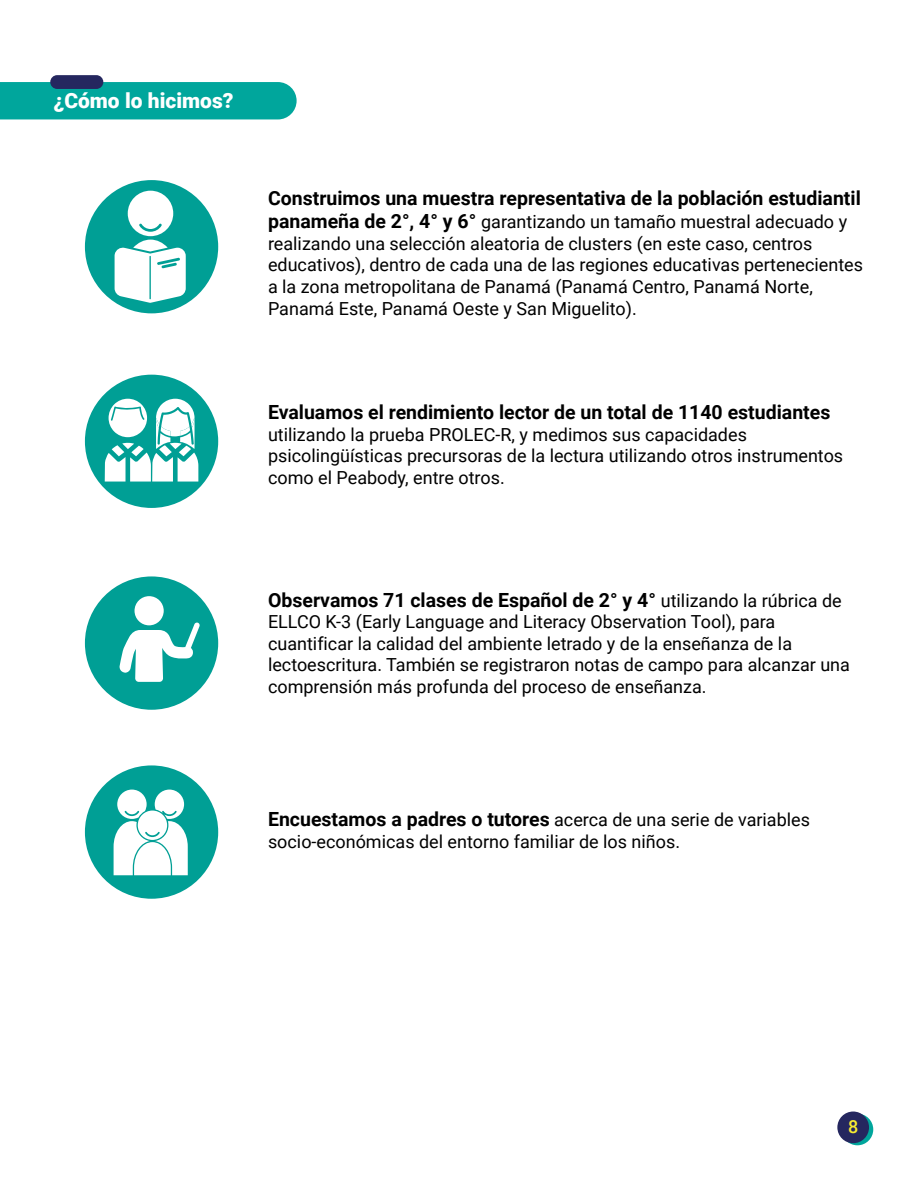
<style>
.page{position:relative;width:918px;height:1188px;background:#fff}
.page>*{position:absolute;margin:0;border:0;box-sizing:border-box;transform-origin:0 0}
.t1{font:900 21px "Roboto";color:#fff}
.t2{font:700 19.5px "Roboto";color:#000}
.t3{font:18px/21.6px "Roboto";color:#000}
.t4{font:500 18px "Roboto";color:#f7ec32}
.s1{font-weight:700;font-size:19.5px}
.s2{font-weight:400;font-size:18px}
</style>
<div class="page">
<div style="left:0;top:82px;width:297px;height:37px;background:#00a69c"></div>
<div style="left:50px;top:75px;width:53px;height:14px;background:#25275f;border-radius:7px"></div>
<div style="left:85px;top:765px;width:133px;height:134px;background:#009f95;border-radius:50%"></div>
<svg style="left:114px;top:790px;width:74px;height:85px"></svg>
<div style="left:85px;top:180px;width:133px;height:133px;background:#009f95;border-radius:50%"></div>
<svg style="left:115px;top:191px;width:71px;height:112px"></svg>
<div style="left:85px;top:375px;width:133px;height:133px;background:#009f95;border-radius:50%"></div>
<svg style="left:105px;top:399px;width:93px;height:83px"></svg>
<div style="left:85px;top:576px;width:133px;height:134px;background:#009f95;border-radius:50%"></div>
<div style="left:135px;top:596px;width:29px;height:29px;background:#fff;border-radius:50%"></div>
<svg style="left:119px;top:622px;width:81px;height:60px"></svg>
<svg style="left:842px;top:1114px;width:31px;height:31px"></svg>
<div style="left:837px;top:1112px;width:32px;height:31px;background:#25275f;border-radius:50%"></div>
<p class="t1" style="left:54px;top:85px;width:181px">¿Cómo lo hicimos?</p>
<p class="t2" style="left:268px;top:184px;width:594px">Construimos una muestra representativa de la población estudiantil</p>
<p class="t3" style="left:268px;top:210px;width:597px"><span class="s1">panameña de 2°, 4° y 6°</span> garantizando un tamaño muestral adecuado y realizando una selección aleatoria de clusters (en este caso, centros educativos), dentro de cada una de las regiones educativas pertenecientes a la zona metropolitana de Panamá (Panamá Centro, Panamá Norte, Panamá Este, Panamá Oeste y San Miguelito).</p>
<p class="t2" style="left:268px;top:398px;width:564px">Evaluamos el rendimiento lector de un total de 1140 estudiantes</p>
<p class="t3" style="left:268px;top:423px;width:577px">utilizando la prueba PROLEC-R, y medimos sus capacidades psicolingüísticas precursoras de la lectura utilizando otros instrumentos como el Peabody, entre otros.</p>
<p class="t2" style="left:268px;top:586px;width:575px">Observamos 71 clases de Español de 2° y 4° <span class="s2">utilizando la rúbrica de</span></p>
<p class="t3" style="left:268px;top:610px;width:583px">ELLCO K-3 (Early Language and Literacy Observation Tool), para cuantificar la calidad del ambiente letrado y de la enseñanza de la lectoescritura. También se registraron notas de campo para alcanzar una comprensión más profunda del proceso de enseñanza.</p>
<p class="t3" style="left:268px;top:808px;width:544px"><span class="s1">Encuestamos a padres o tutores</span> acerca de una serie de variables socio-económicas del entorno familiar de los niños.</p>
<p class="t4" style="left:848px;top:1114px;width:12px">8</p>
</div>
